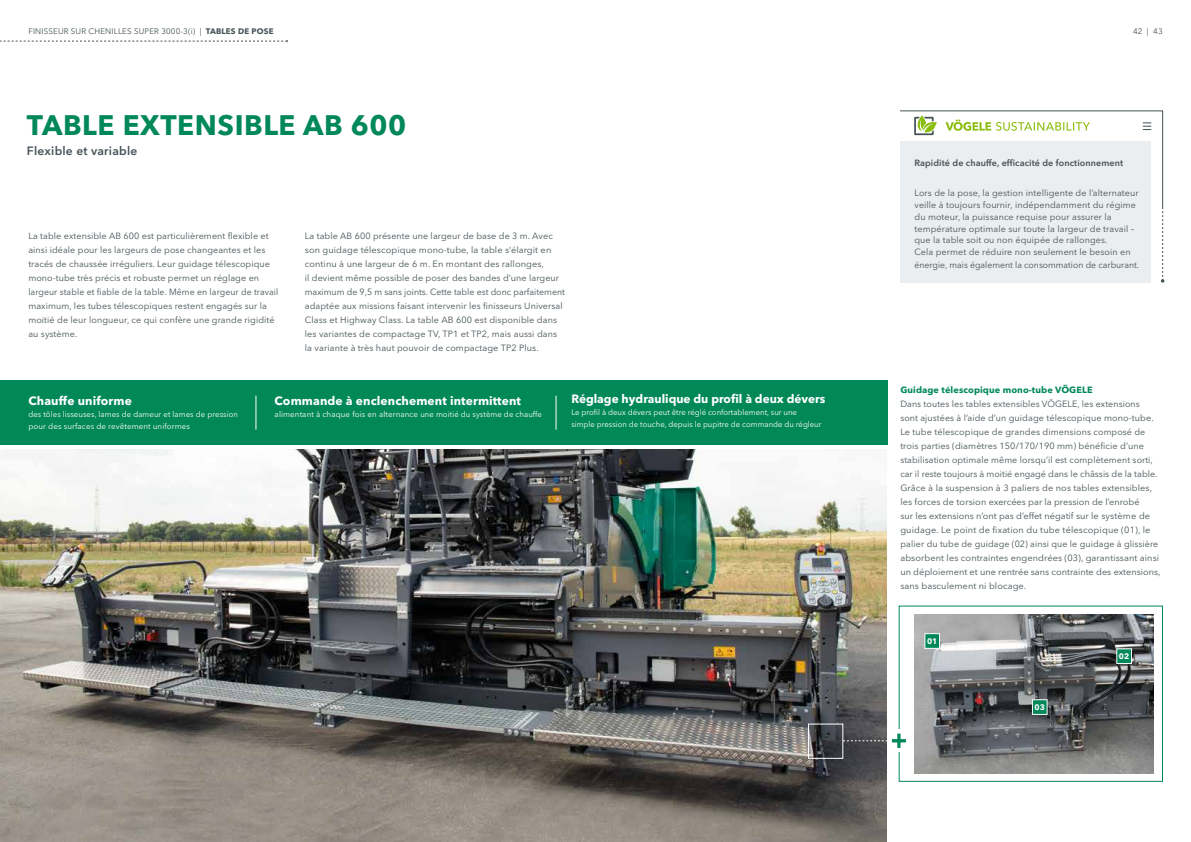
<style>
.page{position:relative;width:1191px;height:842px;background:#fff}
.page>*{position:absolute;margin:0;border:0;box-sizing:border-box;transform-origin:0 0}
.t1{font:700 28px "Avenir Next LT Pro";letter-spacing:.02em;color:#008858}
.t2{font:700 12px "Avenir Next LT Pro";letter-spacing:.01em;color:#fff}
.t3{font:600 12px "Avenir Next LT Pro";letter-spacing:.02em;color:#455256}
.t4{font:9px/14px "Avenir Next LT Pro";letter-spacing:.01em;color:#455256}
.t5{font:600 9px "Avenir Next LT Pro";letter-spacing:.01em;color:#455256}
.t6{font:700 9px "Avenir Next LT Pro";letter-spacing:.01em;color:#008858}
.t7{font:8px/12px "Avenir Next LT Pro";letter-spacing:.01em;color:#fff}
.t8{font:8px "Avenir Next LT Pro";letter-spacing:.02em;color:#455256}
.t9{font:700 8px "Avenir Next LT Pro";color:#fff}
.s1{font-weight:700}
</style>
<div class="page">
<img style="left:0;top:449px;width:886px;height:393px">
<img style="left:914px;top:614px;width:239px;height:159px">
<svg style="left:924px;top:633px;width:16px;height:16px"></svg>
<svg style="left:1032px;top:699px;width:15px;height:16px"></svg>
<svg style="left:1116px;top:648px;width:16px;height:16px"></svg>
<svg style="left:843px;top:734px;width:63px;height:14px"></svg>
<div style="left:808px;top:724px;width:35px;height:35px;border:1px solid #fff"></div>
<svg style="left:900px;top:110px;width:264px;height:173px"></svg>
<svg style="left:0;top:40px;width:288px;height:2px"></svg>
<div style="left:0;top:380px;width:887px;height:65px;background:#008858"></div>
<hr style="left:256px;top:396px;width:1px;height:34px;background:#fff">
<hr style="left:556px;top:396px;width:1px;height:34px;background:#fff">
<p class="t8" style="left:28px;top:27px;width:247px">FINISSEUR SUR CHENILLES SUPER 3000-3(i) | <span class="s1">TABLES DE POSE</span></p>
<h1 class="t1" style="left:27px;top:108px;width:381px">TABLE EXTENSIBLE AB 600</h1>
<h2 class="t3" style="left:27px;top:143px;width:112px">Flexible et variable</h2>
<p class="t4" style="left:28px;top:229px;width:251px">La table extensible AB 600 est particulièrement flexible et ainsi idéale pour les largeurs de pose changeantes et les tracés de chaussée irréguliers. Leur guidage télescopique mono-tube très précis et robuste permet un réglage en largeur stable et fiable de la table. Même en largeur de travail maximum, les tubes télescopiques restent engagés sur la moitié de leur longueur, ce qui confère une grande rigidité au système.</p>
<p class="t4" style="left:305px;top:229px;width:262px">La table AB 600 présente une largeur de base de 3 m. Avec son guidage télescopique mono-tube, la table s‘élargit en continu à une largeur de 6 m. En montant des rallonges,<br>il devient même possible de poser des bandes d’une largeur maximum de 9,5 m sans joints. Cette table est donc parfaitement adaptée aux missions faisant intervenir les finisseurs Universal Class et Highway Class. La table AB 600 est disponible dans les variantes de compactage TV, TP1 et TP2, mais aussi dans la variante à très haut pouvoir de compactage TP2 Plus.</p>
<h2 class="t2" style="left:28px;top:393px;width:105px">Chauffe uniforme</h2>
<p class="t7" style="left:28px;top:408px;width:211px">des tôles lisseuses, lames de dameur et lames de pression pour des surfaces de revêtement uniformes</p>
<h2 class="t2" style="left:275px;top:393px;width:248px">Commande à enclenchement intermittent</h2>
<p class="t7" style="left:275px;top:408px;width:269px">alimentant à chaque fois en alternance une moitié du système de chauffe</p>
<h2 class="t2" style="left:571px;top:392px;width:256px">Réglage hydraulique du profil à deux dévers</h2>
<p class="t7" style="left:571px;top:406px;width:252px">Le profil à deux dévers peut être réglé confortablement, sur une simple pression de touche, depuis le pupitre de commande du régleur</p>
<p class="t8" style="left:1133px;top:27px;width:31px">42 | 43</p>
<p class="t5" style="left:914px;top:157px;width:210px">Rapidité de chauffe, efficacité de fonctionnement</p>
<p class="t4" style="left:914px;top:186px;width:226px;line-height:12px">Lors de la pose, la gestion intelligente de l’alternateur veille à toujours fournir, indépendamment du régime du moteur, la puissance requise pour assurer la température optimale sur toute la largeur de travail – que la table soit ou non équipée de rallonges.<br>Cela permet de réduire non seulement le besoin en énergie, mais également la consommation de carburant.</p>
<p class="t6" style="left:900px;top:384px;width:194px">Guidage télescopique mono-tube VÖGELE</p>
<p class="t4" style="left:900px;top:397px;width:262px">Dans toutes les tables extensibles VÖGELE, les extensions<br>sont ajustées à l’aide d’un guidage télescopique mono-tube.<br>Le tube télescopique de grandes dimensions composé de trois parties (diamètres 150/170/190 mm) bénéficie d’une stabilisation optimale même lorsqu’il est complètement sorti, car il reste toujours à moitié engagé dans le châssis de la table.<br>Grâce à la suspension à 3 paliers de nos tables extensibles, les forces de torsion exercées par la pression de l’enrobé<br>sur les extensions n’ont pas d’effet négatif sur le système de guidage. Le point de fixation du tube télescopique (01), le palier du tube de guidage (02) ainsi que le guidage à glissière absorbent les contraintes engendrées (03), garantissant ainsi un déploiement et une rentrée sans contrainte des extensions, sans basculement ni blocage.</p>
<p class="t9" style="left:927px;top:636px;width:12px">01</p>
<p class="t9" style="left:1034px;top:702px;width:12px">03</p>
<p class="t9" style="left:1119px;top:651px;width:12px">02</p>
</div>
